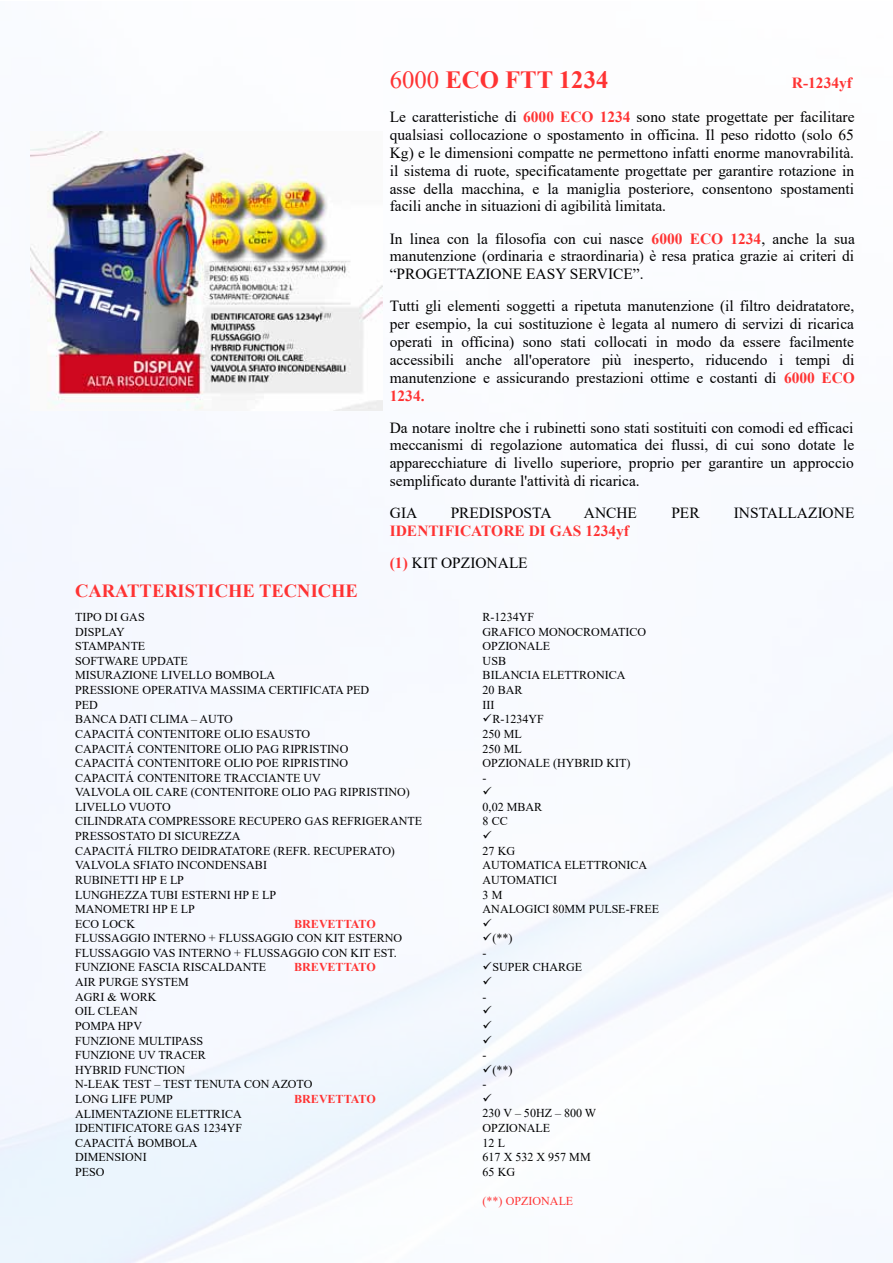
<style>
.page{position:relative;width:893px;height:1263px;background:#fff}
.page>*{position:absolute;margin:0;border:0;box-sizing:border-box;transform-origin:0 0}
.t1{font:700 24.75px "Times New Roman";color:#f33}
.t2{font:700 18.6px "Times New Roman";color:#f33}
.t3{font:15.45px/17.9px "Times New Roman";color:#000;text-align:justify}
.t4{font:700 15.45px/32px "Times New Roman";color:#f33}
.t5{font:12px/14.5px "Times New Roman";color:#000}
.t6{font:700 12px "Times New Roman";letter-spacing:-.005em;color:#f33}
.t7{font:12px "Times New Roman";color:#f33}
.t8{font:12px/14.5px "Open Symbol";color:#000;text-align:justify}
.s1{font-weight:400}
.s2{font-weight:700;color:#f33}
.s3{font-weight:400;color:#000}
</style>
<div class="page">
<img style="left:31px;top:132px;width:351px;height:278px">
<svg style="left:483px;top:977px;width:9px;height:8px"></svg>
<h1 class="t1" style="left:390px;top:71px;width:220px"><span class="s1">6000</span> ECO FTT 1234</h1>
<p class="t3" style="left:390px;top:66px;width:466px;line-height:34px;text-align:right"><span class="s2">R-1234yf<br></span>Le caratteristiche di <span class="s2">6000 ECO 1234</span> sono state progettate per facilitare</p>
<p class="t3" style="left:390px;top:126px;width:466px">qualsiasi collocazione o spostamento in officina. Il peso ridotto (solo 65<br>Kg) e le dimensioni compatte ne permettono infatti enorme manovrabilità. il sistema di ruote, specificatamente progettate per garantire rotazione in asse della macchina, e la maniglia posteriore, consentono spostamenti facili anche in situazioni di agibilità limitata.</p>
<p class="t3" style="left:390px;top:229px;width:466px">In linea con la filosofia con cui nasce <span class="s2">6000 ECO 1234</span>, anche la sua manutenzione (ordinaria e straordinaria) è resa pratica grazie ai criteri di “PROGETTAZIONE EASY SERVICE”.</p>
<p class="t3" style="left:390px;top:297px;width:466px">Tutti gli elementi soggetti a ripetuta manutenzione (il filtro deidratatore, per esempio, la cui sostituzione è legata al numero di servizi di ricarica operati in officina) sono stati collocati in modo da essere facilmente accessibili anche all'operatore più inesperto, riducendo i tempi di manutenzione e assicurando prestazioni ottime e costanti di <span class="s2">6000 ECO 1234.</span></p>
<p class="t3" style="left:390px;top:418px;width:466px">Da notare inoltre che i rubinetti sono stati sostituiti con comodi ed efficaci meccanismi di regolazione automatica dei flussi, di cui sono dotate le apparecchiature di livello superiore, proprio per garantire un approccio semplificato durante l'attività di ricarica.</p>
<p class="t3" style="left:390px;top:504px;width:29px">GIA</p>
<p class="t3" style="left:451px;top:504px;width:102px">PREDISPOSTA</p>
<p class="t3" style="left:584px;top:504px;width:55px">ANCHE</p>
<p class="t3" style="left:671px;top:504px;width:30px">PER</p>
<p class="t3" style="left:734px;top:504px;width:122px">INSTALLAZIONE</p>
<p class="t4" style="left:390px;top:516px;width:241px">IDENTIFICATORE DI GAS 1234yf (1) <span class="s3">KIT OPZIONALE</span></p>
<p class="t2" style="left:75px;top:585px;width:284px">CARATTERISTICHE TECNICHE</p>
<p class="t5" style="left:75px;top:610px;width:348px">TIPO DI GAS<br>DISPLAY<br>STAMPANTE<br>SOFTWARE UPDATE<br>MISURAZIONE LIVELLO BOMBOLA<br>PRESSIONE OPERATIVA MASSIMA CERTIFICATA PED<br>PED<br>BANCA DATI CLIMA – AUTO<br>CAPACITÁ CONTENITORE OLIO ESAUSTO<br>CAPACITÁ CONTENITORE OLIO PAG RIPRISTINO<br>CAPACITÁ CONTENITORE OLIO POE RIPRISTINO<br>CAPACITÁ CONTENITORE TRACCIANTE UV<br>VALVOLA OIL CARE (CONTENITORE OLIO PAG RIPRISTINO)<br>LIVELLO VUOTO<br>CILINDRATA COMPRESSORE RECUPERO GAS REFRIGERANTE<br>PRESSOSTATO DI SICUREZZA<br>CAPACITÁ FILTRO DEIDRATATORE (REFR. RECUPERATO)<br>VALVOLA SFIATO INCONDENSABI<br>RUBINETTI HP E LP<br>LUNGHEZZA TUBI ESTERNI HP E LP<br>MANOMETRI HP E LP<br>ECO LOCK</p>
<p class="t6" style="left:294px;top:920px;width:83px">BREVETTATO</p>
<p class="t5" style="left:75px;top:931px;width:329px">FLUSSAGGIO INTERNO + FLUSSAGGIO CON KIT ESTERNO<br>FLUSSAGGIO VAS INTERNO + FLUSSAGGIO CON KIT EST.<br>FUNZIONE FASCIA RISCALDANTE</p>
<p class="t6" style="left:294px;top:963px;width:83px">BREVETTATO</p>
<p class="t5" style="left:75px;top:975px;width:239px">AIR PURGE SYSTEM<br>AGRI &amp; WORK<br>OIL CLEAN<br>POMPA HPV<br>FUNZIONE MULTIPASS<br>FUNZIONE UV TRACER<br>HYBRID FUNCTION<br>N-LEAK TEST – TEST TENUTA CON AZOTO<br>LONG LIFE PUMP</p>
<p class="t6" style="left:294px;top:1095px;width:83px">BREVETTATO</p>
<p class="t5" style="left:75px;top:1106px;width:169px">ALIMENTAZIONE ELETTRICA<br>IDENTIFICATORE GAS 1234YF<br>CAPACITÁ BOMBOLA<br>DIMENSIONI<br>PESO</p>
<p class="t5" style="left:483px;top:610px;width:165px">R-1234YF<br>GRAFICO MONOCROMATICO<br>OPZIONALE<br>USB<br>BILANCIA ELETTRONICA<br>20 BAR<br>III</p>
<p class="t5" style="left:483px;top:712px;width:149px">✓ R-1234YF<br>250 ML<br>250 ML<br>OPZIONALE (HYBRID KIT) -</p>
<p class="t5" style="left:483px;top:800px;width:61px">0,02 MBAR<br>8 CC</p>
<p class="t5" style="left:483px;top:843px;width:178px">27 KG<br>AUTOMATICA ELETTRONICA<br>AUTOMATICI<br>3 M<br>ANALOGICI 80MM PULSE-FREE</p>
<p class="t5" style="left:483px;top:931px;width:31px">✓ (**) -</p>
<p class="t5" style="left:483px;top:960px;width:101px">✓ SUPER CHARGE</p>
<p class="t5" style="left:483px;top:989px;width:6px">-</p>
<p class="t8" style="left:483px;top:1004px;width:11px">✓ ✓ ✓</p>
<p class="t5" style="left:483px;top:1048px;width:6px">-</p>
<p class="t5" style="left:483px;top:1062px;width:31px">✓ (**) -</p>
<p class="t5" style="left:483px;top:1106px;width:115px">230 V – 50HZ – 800 W<br>OPZIONALE<br>12 L<br>617 X 532 X 957 MM<br>65 KG</p>
<p class="t7" style="left:483px;top:1194px;width:92px">(**) OPZIONALE</p>
</div>
